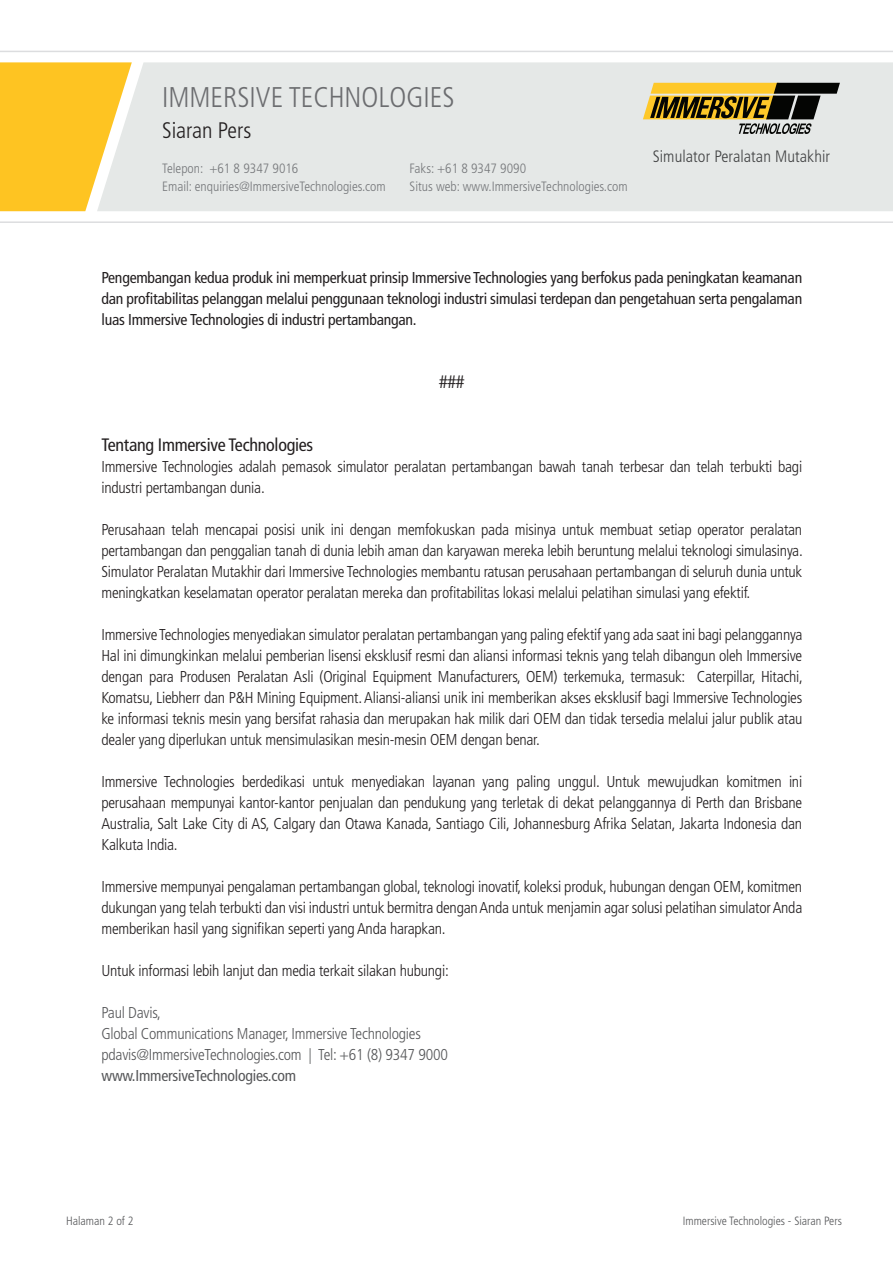
<style>
.page{position:relative;width:893px;height:1263px;background:#fff}
.page>*{position:absolute;margin:0;border:0;box-sizing:border-box;transform-origin:0 0}
.t1{font:300 condensed 28.5px "Frutiger LT Std";color:#6c6d70}
.t2{font:300 condensed 22.5px "Frutiger LT Std";color:#231f20}
.t3{font:condensed 18px "Frutiger LT Std";letter-spacing:-.015em;color:#231f20}
.t4{font:300 condensed 16.5px "Frutiger LT Std";letter-spacing:.005em;color:#414243}
.t5{font:300 condensed 15.75px/21px "Frutiger LT Std";letter-spacing:-.015em;color:#231f20;text-align:justify}
.t6{font:condensed 15.75px/21px "Frutiger LT Std";letter-spacing:-.015em;color:#231f20;text-align:justify}
.t7{font:300 condensed 15.75px "Frutiger LT Std";letter-spacing:-.015em;color:#57585a}
.t8{font:condensed 15.75px "Frutiger LT Std";letter-spacing:-.015em;color:#57585a}
.t9{font:300 condensed 13.5px/18px "Frutiger LT Std";color:#76787b}
.t10{font:300 condensed 12px "Frutiger LT Std";color:#57585a}
</style>
<div class="page">
<div style="left:0;top:62px;width:97px;height:149px;background:#fec422"></div>
<div style="left:97px;top:62px;width:796px;height:149px;background:#e5e8e7"></div>
<hr style="left:0;top:51px;width:893px;height:1px;background:#dcdddf">
<hr style="left:0;top:221px;width:893px;height:2px;background:#dcdddf">
<svg style="left:643px;top:83px;width:197px;height:51px"></svg>
<h1 class="t1" style="left:162px;top:81px;width:294px">IMMERSIVE TECHNOLOGIES</h1>
<h2 class="t2" style="left:162px;top:118px;width:91px">Siaran Pers</h2>
<p class="t9" style="left:162px;top:160px;width:138px">Telepon: +61 8 9347 9016</p>
<p class="t9" style="left:410px;top:160px;width:118px">Faks: +61 8 9347 9090</p>
<p class="t9" style="left:162px;top:178px;width:225px">Email: enquiries@ImmersiveTechnologies.com</p>
<p class="t9" style="left:410px;top:178px;width:219px">Situs web: www.ImmersiveTechnologies.com</p>
<h2 class="t2" style="left:162px;top:118px;width:121px">Media R lease</h2>
<p class="t9" style="left:162px;top:160px;width:131px">Phone: +61 8 9347 9016</p>
<p class="t9" style="left:410px;top:160px;width:194px;text-indent:11px">x: +61 8 9347 9090<br>Web: www.ImmersiveTechnologies.com</p>
<p class="t4" style="left:653px;top:147px;width:179px">Simulator Peralatan Mutakhir</p>
<p class="t6" style="left:101px;top:267px;width:702px">Pengembangan kedua produk ini memperkuat prinsip Immersive Technologies yang berfokus pada peningkatan keamanan dan profitabilitas pelanggan melalui penggunaan teknologi industri simulasi terdepan dan pengetahuan serta pengalaman luas Immersive Technologies di industri pertambangan.</p>
<p class="t3" style="left:439px;top:371px;width:27px">###</p>
<p class="t3" style="left:101px;top:434px;width:213px">Tentang Immersive Technologies</p>
<p class="t5" style="left:101px;top:456px;width:702px">Immersive Technologies adalah pemasok simulator peralatan pertambangan bawah tanah terbesar dan telah terbukti bagi industri pertambangan dunia.</p>
<p class="t5" style="left:101px;top:519px;width:703px">Perusahaan telah mencapai posisi unik ini dengan memfokuskan pada misinya untuk membuat setiap operator peralatan pertambangan dan penggalian tanah di dunia lebih aman dan karyawan mereka lebih beruntung melalui teknologi simulasinya.<br>Simulator Peralatan Mutakhir dari Immersive Technologies membantu ratusan perusahaan pertambangan di seluruh dunia untuk meningkatkan keselamatan operator peralatan mereka dan profitabilitas lokasi melalui pelatihan simulasi yang efektif.</p>
<p class="t5" style="left:101px;top:624px;width:703px">Immersive Technologies menyediakan simulator peralatan pertambangan yang paling efektif yang ada saat ini bagi pelanggannya Hal ini dimungkinkan melalui pemberian lisensi eksklusif resmi dan aliansi informasi teknis yang telah dibangun oleh Immersive dengan para Produsen Peralatan Asli (Original Equipment Manufacturers, OEM) terkemuka, termasuk: Caterpillar, Hitachi, Komatsu, Liebherr dan P&amp;H Mining Equipment. Aliansi-aliansi unik ini memberikan akses eksklusif bagi Immersive Technologies ke informasi teknis mesin yang bersifat rahasia dan merupakan hak milik dari OEM dan tidak tersedia melalui jalur publik atau dealer yang diperlukan untuk mensimulasikan mesin-mesin OEM dengan benar.</p>
<p class="t5" style="left:101px;top:771px;width:702px">Immersive Technologies berdedikasi untuk menyediakan layanan yang paling unggul. Untuk mewujudkan komitmen ini perusahaan mempunyai kantor-kantor penjualan dan pendukung yang terletak di dekat pelanggannya di Perth dan Brisbane Australia, Salt Lake City di AS, Calgary dan Otawa Kanada, Santiago Cili, Johannesburg Afrika Selatan, Jakarta Indonesia dan Kalkuta India.</p>
<p class="t5" style="left:101px;top:876px;width:702px">Immersive mempunyai pengalaman pertambangan global, teknologi inovatif, koleksi produk, hubungan dengan OEM, komitmen dukungan yang telah terbukti dan visi industri untuk bermitra dengan Anda untuk menjamin agar solusi pelatihan simulator Anda memberikan hasil yang signifikan seperti yang Anda harapkan.</p>
<p class="t5" style="left:101px;top:960px;width:349px">Untuk informasi lebih lanjut dan media terkait silakan hubungi:</p>
<p class="t7" style="left:101px;top:1003px;width:61px">Paul Davis,</p>
<p class="t7" style="left:101px;top:1024px;width:321px">Global Communications Manager, Immersive Technologies</p>
<p class="t7" style="left:101px;top:1045px;width:348px">pdavis@ImmersiveTechnologies.com | Tel: +61 (8) 9347 9000</p>
<p class="t8" style="left:101px;top:1066px;width:196px">www.ImmersiveTechnologies.com</p>
<p class="t10" style="left:66px;top:1214px;width:69px">Halaman 2 of 2</p>
<p class="t10" style="left:683px;top:1214px;width:161px">Immersive Technologies - Siaran Pers</p>
</div>
